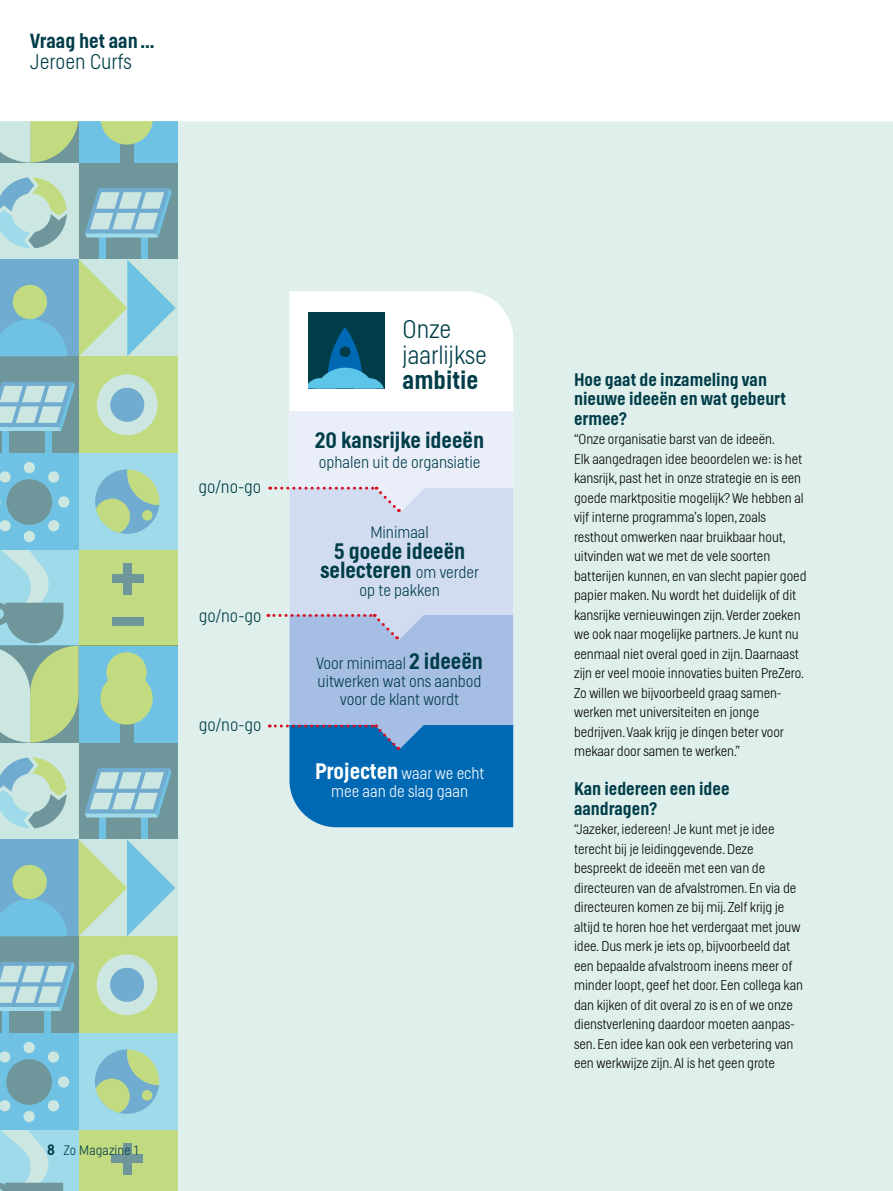
<style>
.page{position:relative;width:893px;height:1191px;background:#fff}
.page>*{position:absolute;margin:0;border:0;box-sizing:border-box;transform-origin:0 0}
.t1{font:100 25.2px/25.5px "Helsinki";color:#003d49}
.t2{font:500 25.2px "Helsinki";color:#003d49}
.t3{font:500 22.2px/19.4px "Helsinki";color:#003d49;text-align:center}
.t4{font:100 21px "Helsinki";color:#003d49}
.t5{font:500 20.25px "Helsinki";color:#003d49}
.t6{font:500 18px/19.5px "Helsinki";color:#003d49}
.t7{font:100 17.7px "Helsinki";color:#003d49}
.t8{font:100 16.35px/18px "Helsinki";color:#003d49;text-align:center}
.t9{font:100 16.35px/17.7px "Helsinki";color:#fff;text-align:center}
.t10{font:500 15px "Helsinki";color:#003d49}
.t11{font:100 13.95px/19.5px "Helsinki";letter-spacing:-.005em;color:#000}
.t12{font:100 13.5px "Helsinki";letter-spacing:.01em;color:#003d49}
.s1{font-weight:100;font-size:16.35px}
.s2{font-weight:500;font-size:22.2px}
</style>
<div class="page">
<div style="left:0;top:122px;width:893px;height:1069px;background:#dfefeb"></div>
<div style="left:166px;top:645px;width:11px;height:97px;background:#6fc2e3"></div>
<div style="left:166px;top:1130px;width:11px;height:61px;background:#c2db80"></div>
<div style="left:166px;top:742px;width:11px;height:97px;background:#6f969a"></div>
<div style="left:166px;top:1033px;width:11px;height:97px;background:#9edaea"></div>
<div style="left:166px;top:936px;width:11px;height:97px;background:#c2db80"></div>
<div style="left:166px;top:839px;width:11px;height:97px;background:#cce7e1"></div>
<div style="left:0;top:1033px;width:79px;height:97px;background:#6fc2e3"></div>
<div style="left:6px;top:1059px;width:46px;height:45px;background:#6f969a;border-radius:50%"></div>
<div style="left:24px;top:1042px;width:11px;height:11px;background:#cce7e1;border-radius:50%"></div>
<svg style="left:24px;top:1110px;width:11px;height:12px"></svg>
<div style="left:58px;top:1076px;width:11px;height:11px;background:#cce7e1;border-radius:50%"></div>
<svg style="left:0;top:1051px;width:11px;height:12px"></svg>
<svg style="left:48px;top:1100px;width:11px;height:12px"></svg>
<svg style="left:0;top:1100px;width:11px;height:12px"></svg>
<svg style="left:48px;top:1051px;width:11px;height:12px"></svg>
<div style="left:0;top:742px;width:79px;height:97px;background:#cce7e1"></div>
<svg style="left:0;top:757px;width:67px;height:71px"></svg>
<div style="left:79px;top:645px;width:96px;height:97px;background:#6fc2e3"></div>
<div style="left:120px;top:694px;width:13px;height:48px;background:#6f969a"></div>
<div style="left:100px;top:672px;width:53px;height:52px;background:#c2db80;border-radius:50%"></div>
<div style="left:106px;top:652px;width:41px;height:40px;background:#c2db80;border-radius:50%"></div>
<div style="left:79px;top:1130px;width:96px;height:61px;background:#c2db80"></div>
<div style="left:123px;top:1143px;width:9px;height:31px;background:#6f969a"></div>
<div style="left:112px;top:1154px;width:31px;height:9px;background:#6f969a"></div>
<div style="left:0;top:936px;width:79px;height:97px;background:#6f969a"></div>
<div style="left:2px;top:1003px;width:6px;height:30px;background:#6fc2e3"></div>
<div style="left:45px;top:1003px;width:6px;height:30px;background:#6fc2e3"></div>
<svg style="left:0;top:961px;width:75px;height:50px;background:#9cc8d4"></svg>
<div style="left:79px;top:742px;width:96px;height:97px;background:#6f969a"></div>
<div style="left:99px;top:809px;width:6px;height:30px;background:#6fc2e3"></div>
<div style="left:142px;top:809px;width:6px;height:30px;background:#6fc2e3"></div>
<svg style="left:84px;top:768px;width:87px;height:49px;background:#99c5d0"></svg>
<div style="left:0;top:1130px;width:79px;height:61px;background:#9edaea"></div>
<svg style="left:0;top:1130px;width:63px;height:61px"></svg>
<div style="left:0;top:839px;width:79px;height:97px;background:#6faccf"></div>
<svg style="left:0;top:899px;width:67px;height:37px"></svg>
<div style="left:13px;top:865px;width:34px;height:34px;background:#c2db80;border-radius:50%"></div>
<div style="left:79px;top:1033px;width:96px;height:97px;background:#9edaea"></div>
<svg style="left:95px;top:1049px;width:64px;height:64px"></svg>
<div style="left:79px;top:936px;width:96px;height:97px;background:#c2db80"></div>
<div style="left:97px;top:954px;width:60px;height:61px;background:#cce7e1;border-radius:50%"></div>
<div style="left:110px;top:967px;width:34px;height:34px;background:#6faccf;border-radius:50%"></div>
<svg style="left:79px;top:839px;width:96px;height:97px;background:#b1dac8"></svg>
<svg style="left:289px;top:291px;width:224px;height:120px"></svg>
<div style="left:289px;top:411px;width:224px;height:78px;background:#e9eef9"></div>
<div style="left:289px;top:488px;width:224px;height:129px;background:#d1dcf1"></div>
<div style="left:289px;top:615px;width:224px;height:113px;background:#a7bee4"></div>
<div style="left:289px;top:725px;width:224px;height:102px;background:#0069b4"></div>
<div style="left:308px;top:312px;width:76px;height:76px;background:#003d49"></div>
<svg style="left:308px;top:327px;width:76px;height:61px"></svg>
<div style="left:166px;top:121px;width:12px;height:41px;background:#6fc2e3"></div>
<div style="left:166px;top:550px;width:12px;height:95px;background:#c2db80"></div>
<div style="left:166px;top:163px;width:12px;height:96px;background:#6f969a"></div>
<div style="left:166px;top:453px;width:12px;height:97px;background:#9edaea"></div>
<div style="left:166px;top:356px;width:12px;height:97px;background:#c2db80"></div>
<div style="left:166px;top:259px;width:12px;height:97px;background:#cce7e1"></div>
<div style="left:0;top:453px;width:79px;height:97px;background:#6fc2e3"></div>
<div style="left:7px;top:479px;width:45px;height:46px;background:#6f969a;border-radius:50%"></div>
<div style="left:24px;top:462px;width:11px;height:11px;background:#cce7e1;border-radius:50%"></div>
<div style="left:24px;top:531px;width:11px;height:11px;background:#cce7e1;border-radius:50%"></div>
<div style="left:58px;top:496px;width:11px;height:11px;background:#cce7e1;border-radius:50%"></div>
<svg style="left:0;top:471px;width:11px;height:12px"></svg>
<svg style="left:48px;top:520px;width:12px;height:12px"></svg>
<svg style="left:0;top:520px;width:11px;height:12px"></svg>
<svg style="left:48px;top:471px;width:12px;height:12px"></svg>
<div style="left:0;top:163px;width:79px;height:96px;background:#cce7e1"></div>
<svg style="left:0;top:177px;width:67px;height:71px"></svg>
<div style="left:79px;top:121px;width:97px;height:41px;background:#6fc2e3"></div>
<div style="left:120px;top:121px;width:13px;height:41px;background:#6f969a"></div>
<svg style="left:101px;top:121px;width:52px;height:24px"></svg>
<div style="left:79px;top:550px;width:97px;height:95px;background:#c2db80"></div>
<div style="left:123px;top:563px;width:9px;height:31px;background:#6f969a"></div>
<div style="left:112px;top:574px;width:31px;height:9px;background:#6f969a"></div>
<div style="left:112px;top:617px;width:31px;height:9px;background:#6f969a"></div>
<div style="left:0;top:356px;width:79px;height:97px;background:#6f969a"></div>
<div style="left:3px;top:423px;width:6px;height:30px;background:#6fc2e3"></div>
<div style="left:45px;top:423px;width:6px;height:30px;background:#6fc2e3"></div>
<svg style="left:0;top:382px;width:75px;height:49px;background:#9dc9d5"></svg>
<div style="left:79px;top:163px;width:97px;height:96px;background:#6f969a"></div>
<div style="left:99px;top:229px;width:6px;height:30px;background:#6fc2e3"></div>
<div style="left:142px;top:229px;width:6px;height:30px;background:#6fc2e3"></div>
<svg style="left:85px;top:188px;width:87px;height:49px;background:#99c5d0"></svg>
<svg style="left:0;top:550px;width:79px;height:192px;background:#a5ccba"></svg>
<div style="left:0;top:259px;width:79px;height:97px;background:#6faccf"></div>
<svg style="left:0;top:319px;width:67px;height:37px"></svg>
<div style="left:13px;top:285px;width:34px;height:34px;background:#c2db80;border-radius:50%"></div>
<div style="left:79px;top:453px;width:97px;height:97px;background:#9edaea"></div>
<svg style="left:95px;top:469px;width:64px;height:65px"></svg>
<div style="left:79px;top:356px;width:97px;height:97px;background:#c2db80"></div>
<div style="left:97px;top:374px;width:61px;height:61px;background:#cce7e1;border-radius:50%"></div>
<div style="left:110px;top:388px;width:34px;height:34px;background:#6faccf;border-radius:50%"></div>
<svg style="left:0;top:121px;width:79px;height:41px;background:#b6d2a7"></svg>
<svg style="left:79px;top:259px;width:97px;height:97px;background:#b2dac9"></svg>
<svg style="left:270px;top:462px;width:154px;height:51px"></svg>
<svg style="left:268px;top:589px;width:156px;height:51px"></svg>
<svg style="left:269px;top:699px;width:155px;height:51px"></svg>
<h3 class="t5" style="left:30px;top:29px;width:126px">Vraag het aan ...</h3>
<h3 class="t4" style="left:30px;top:49px;width:103px">Jeroen Curfs</h3>
<p class="t7" style="left:198px;top:477px;width:64px">go/no-go</p>
<p class="t7" style="left:199px;top:605px;width:64px">go/no-go</p>
<p class="t7" style="left:199px;top:714px;width:64px">go/no-go</p>
<h1 class="t1" style="left:403px;top:316px;width:86px">Onze jaarlijkse</h1>
<h1 class="t2" style="left:403px;top:365px;width:77px">ambitie</h1>
<h2 class="t3" style="left:315px;top:430px;width:170px">20 kansrijke ideeën</h2>
<p class="t8" style="left:319px;top:452px;width:163px">ophalen uit de organsiatie</p>
<p class="t8" style="left:370px;top:523px;width:60px">Minimaal</p>
<h2 class="t3" style="left:320px;top:540px;width:160px">5 goede ideeën selecteren <span class="s1">om verder</span></h2>
<p class="t8" style="left:360px;top:581px;width:82px">op te pakken</p>
<p class="t8" style="left:316px;top:654px;width:168px">Voor minimaal <span class="s2">2 ideeën </span>uitwerken wat ons aanbod voor de klant wordt</p>
<p class="t9" style="left:315px;top:764px;width:171px"><span class="s2">Projecten</span> waar we echt mee aan de slag gaan</p>
<p class="t10" style="left:47px;top:1140px;width:9px">8</p>
<p class="t12" style="left:64px;top:1142px;width:76px">Zo Magazine 1</p>
<p class="t6" style="left:574px;top:369px;width:213px">Hoe gaat de inzameling van nieuwe ideeën en wat gebeurt ermee?</p>
<p class="t11" style="left:574px;top:429px;width:234px">“Onze organisatie barst van de ideeën.<br>Elk aangedragen idee beoordelen we: is het kansrijk, past het in onze strategie en is een goede marktpositie mogelijk? We hebben al vijf interne programma’s lopen, zoals resthout omwerken naar bruikbaar hout, uitvinden wat we met de vele soorten batterijen kunnen, en van slecht papier goed papier maken. Nu wordt het duidelijk of dit kansrijke vernieuwingen zijn. Verder zoeken we ook naar mogelijke partners. Je kunt nu eenmaal niet overal goed in zijn. Daarnaast zijn er veel mooie innovaties buiten PreZero.<br>Zo willen we bijvoorbeeld graag samen&shy;werken met universiteiten en jonge bedrijven. Vaak krijg je dingen beter voor mekaar door samen te werken.”</p>
<p class="t6" style="left:574px;top:779px;width:157px">Kan iedereen een idee aandragen?</p>
<p class="t11" style="left:574px;top:819px;width:230px">“Jazeker, iedereen! Je kunt met je idee terecht bij je leidinggevende. Deze bespreekt de ideeën met een van de directeuren van de afvalstromen. En via de directeuren komen ze bij mij. Zelf krijg je altijd te horen hoe het verdergaat met jouw idee. Dus merk je iets op, bijvoorbeeld dat een bepaalde afvalstroom ineens meer of minder loopt, geef het door. Een collega kan dan kijken of dit overal zo is en of we onze dienstverlening daardoor moeten aanpas&shy;sen. Een idee kan ook een verbetering van een werkwijze zijn. Al is het geen grote</p>
</div>
